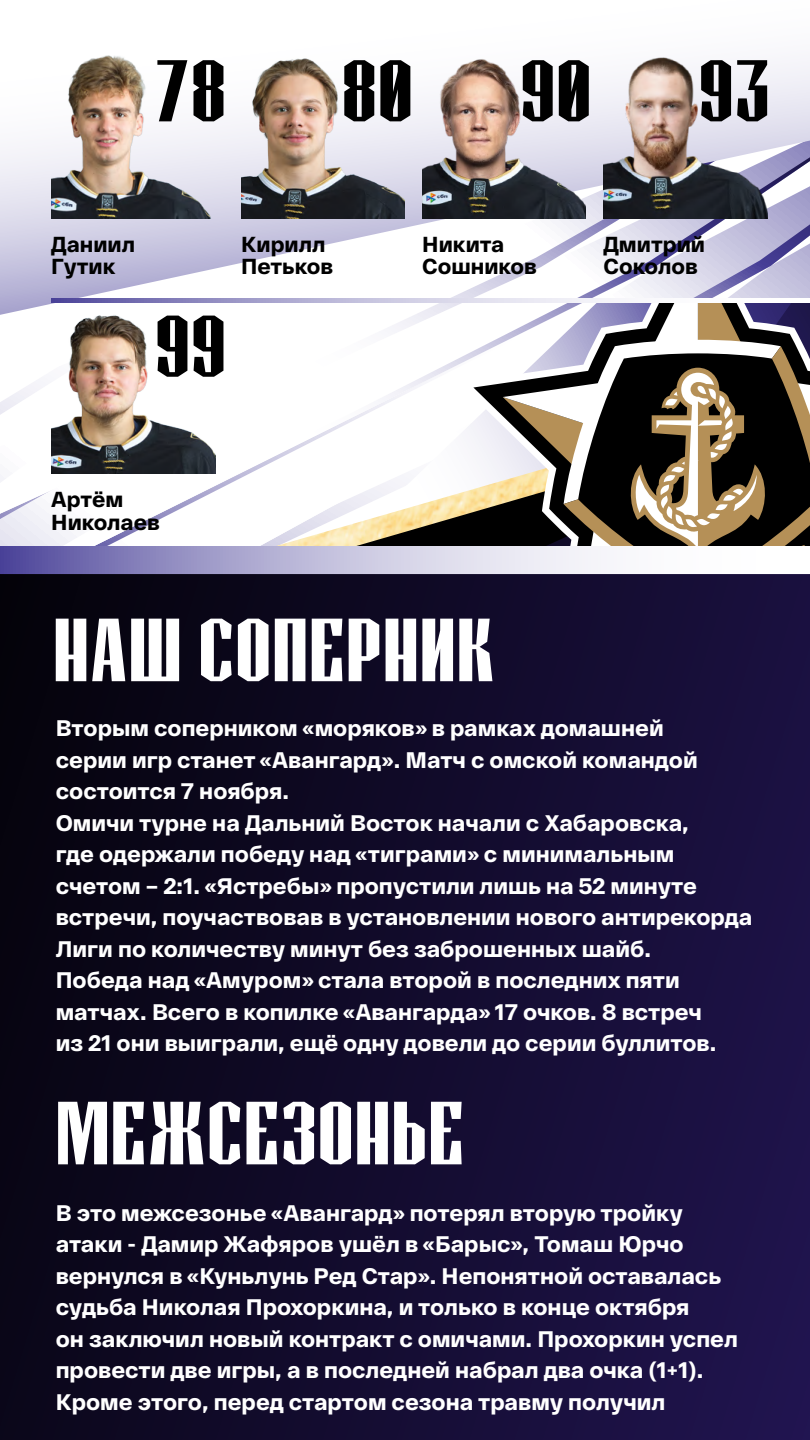
<style>
.page{position:relative;width:810px;height:1440px;background:#fff}
.page>*{position:absolute;margin:0;border:0;box-sizing:border-box;transform-origin:0 0}
.t1{font:78.22px "Mandzhur";color:#fff}
.t2{font:76.5px "Mandzhur";color:#000}
.t3{font:800 22.5px/31.5px "RF Dewi";color:#fff}
.t4{font:800 21.67px/22.5px "RF Dewi";color:#000}
</style>
<div class="page">
<svg style="left:392px;top:315px;width:67px;height:77px"></svg>
<img style="left:172px;top:392px;width:236px;height:121px">
<svg style="left:222px;top:414px;width:237px;height:132px"></svg>
<svg style="left:459px;top:351px;width:14px;height:195px"></svg>
<svg style="left:473px;top:336px;width:30px;height:210px"></svg>
<svg style="left:503px;top:315px;width:307px;height:231px"></svg>
<svg style="left:0;top:62px;width:810px;height:253px"></svg>
<svg style="left:0;top:546px;width:598px;height:28px"></svg>
<svg style="left:51px;top:299px;width:759px;height:4px"></svg>
<img style="left:52px;top:310px;width:163px;height:164px">
<div style="left:0;top:574px;width:810px;height:866px;background:linear-gradient(to right,#070411,#1d1248)"></div>
<img style="left:51px;top:55px;width:164px;height:164px">
<img style="left:241px;top:58px;width:164px;height:161px">
<img style="left:422px;top:59px;width:164px;height:160px">
<img style="left:604px;top:57px;width:163px;height:162px">
<h2 class="t2" style="left:154px;top:50px;width:74px">78</h2>
<h2 class="t2" style="left:341px;top:50px;width:74px">80</h2>
<h2 class="t2" style="left:520px;top:50px;width:74px">90</h2>
<h2 class="t2" style="left:698px;top:50px;width:74px">93</h2>
<p class="t4" style="left:51px;top:233px;width:85px">Даниил<br>Гутик</p>
<h2 class="t2" style="left:155px;top:305px;width:74px">99</h2>
<p class="t4" style="left:241px;top:233px;width:94px">Кирилл<br>Петьков</p>
<p class="t4" style="left:422px;top:233px;width:116px">Никита<br>Сошников</p>
<p class="t4" style="left:604px;top:233px;width:103px">Дмитрий<br>Соколов</p>
<p class="t4" style="left:51px;top:488px;width:110px">Артём<br>Николаев</p>
<h1 class="t1" style="left:53px;top:608px;width:444px">Наш соперник</h1>
<p class="t3" style="left:56px;top:713px;width:698px">Вторым соперником «моряков» в рамках домашней<br>серии игр станет «Авангард». Матч с омской командой состоится 7 ноября.<br>Омичи турне на Дальний Восток начали с Хабаровска,<br>где одержали победу над «тиграми» с минимальным счетом – 2:1. «Ястребы» пропустили лишь на 52 минуте встречи, поучаствовав в установлении нового антирекорда Лиги по количеству минут без заброшенных шайб.<br>Победа над «Амуром» стала второй в последних пяти матчах. Всего в копилке «Авангарда» 17 очков. 8 встреч<br>из 21 они выиграли, ещё одну довели до серии буллитов.</p>
<h1 class="t1" style="left:55px;top:1091px;width:411px">Межсезонье</h1>
<p class="t3" style="left:56px;top:1197px;width:684px">В это межсезонье «Авангард» потерял вторую тройку атаки - Дамир Жафяров ушёл в «Барыс», Томаш Юрчо вернулся в «Куньлунь Ред Стар». Непонятной оставалась судьба Николая Прохоркина, и только в конце октября<br>он заключил новый контракт с омичами. Прохоркин успел провести две игры, а в последней набрал два очка (1+1).<br>Кроме этого, перед стартом сезона травму получил</p>
</div>
